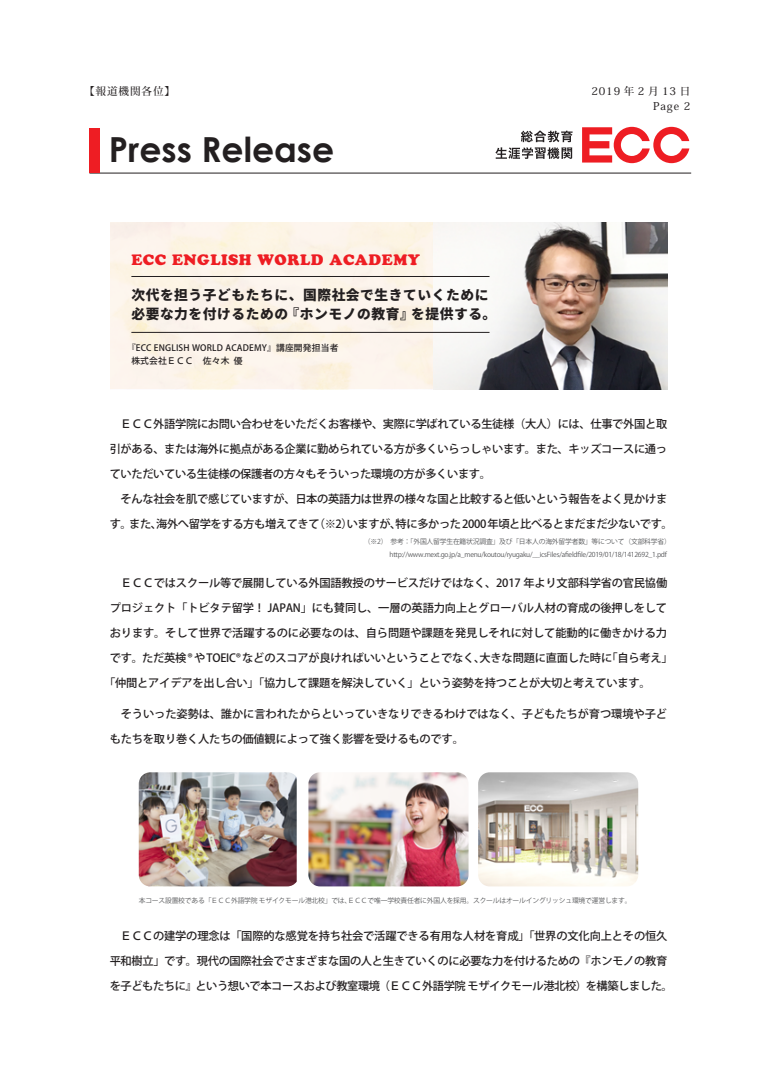
<style>
.page{position:relative;width:777px;height:1085px;background:#fff}
.page>*{position:absolute;margin:0;border:0;box-sizing:border-box;transform-origin:0 0}
.t1{font:700 34.5px "Century Gothic";color:#231f20}
.t2{font:15px "Cooper Black Std";letter-spacing:.04em;color:#ee1d23}
.t3{font:900 13.75px/18.8px "Noto Sans CJ Kjp";letter-spacing:.04em;color:#231f20}
.t4{font:500 11.25px "Koz Go Pro";letter-spacing:-.02em;color:#231f20}
.t5{font:500 10.62px "Koz Min Pro";letter-spacing:.08em;color:#231f20}
.t6{font:500 10.62px "Koz Min Pro";letter-spacing:.33em;color:#231f20}
.t7{font:500 8.75px/13.6px "Koz Go Pro";letter-spacing:.02em;color:#231f20}
.t8{font:6.75px/13.2px "Koz Go Pro";letter-spacing:-.03em;color:#57585a}
</style>
<div class="page">
<svg style="left:582px;top:127px;width:107px;height:36px"></svg>
<svg style="left:495px;top:131px;width:77px;height:28px"></svg>
<hr style="left:89px;top:173px;width:602px;height:1px;background:#231f20">
<div style="left:89px;top:128px;width:11px;height:45px;background:#ee1d23"></div>
<svg style="left:110px;top:222px;width:557px;height:167px;fill:#fbf3e9"></svg>
<img style="left:139px;top:772px;width:158px;height:114px">
<img style="left:308px;top:772px;width:160px;height:114px">
<img style="left:478px;top:772px;width:160px;height:114px">
<hr style="left:131px;top:276px;width:358px;height:1px;background:#231f20">
<hr style="left:131px;top:332px;width:358px;height:1px;background:#231f20">
<p class="t5" style="left:84px;top:83px;width:92px">【報道機関各位】</p>
<h1 class="t1" style="left:109px;top:123px;width:227px">Press Release</h1>
<h2 class="t2" style="left:131px;top:251px;width:290px">ECC ENGLISH WORLD ACADEMY</h2>
<p class="t3" style="left:131px;top:286px;width:366px">次代を担う子どもたちに、国際社会で生きていくために必要な力を付けるための『ホンモノの教育』を提供する。</p>
<p class="t7" style="left:131px;top:341px;width:208px;text-indent:-4px">『ECC ENGLISH WORLD ACADEMY』講座開発担当者株式会社ＥＣＣ　佐々木 優</p>
<p class="t6" style="left:591px;top:83px;width:100px">2019年2月13日</p>
<p class="t5" style="left:653px;top:99px;width:39px">Page 2</p>
<p class="t4" style="left:110px;top:417px;width:559px">　ＥＣＣ外語学院にお問い合わせをいただくお客様や、実際に学ばれている生徒様（大人）には、仕事で外国と取</p>
<p class="t4" style="left:110px;top:442px;width:559px">引がある、または海外に拠点がある企業に勤められている方が多くいらっしゃいます。また、キッズコースに通っ</p>
<p class="t4" style="left:110px;top:467px;width:383px">ていただいている生徒様の保護者の方々もそういった環境の方が多くいます。</p>
<p class="t4" style="left:110px;top:492px;width:559px">　そんな社会を肌で感じていますが、日本の英語力は世界の様々な国と比較すると低いという報告をよく見かけま</p>
<p class="t4" style="left:110px;top:517px;width:564px">す。また、海外へ留学をする方も増えてきて（※2）いますが、特に多かった2000年頃と比べるとまだまだ少ないです。</p>
<p class="t8" style="left:389px;top:535px;width:283px;text-indent:-26px">（※2）　参考：「外国人留学生在籍状況調査」及び「日本人の海外留学者数」等について（文部科学省）http://www.mext.go.jp/a_menu/koutou/ryugaku/__icsFiles/afieldfile/2019/01/18/1412692_1.pdf</p>
<p class="t4" style="left:110px;top:575px;width:559px">　ＥＣＣではスクール等で展開している外国語教授のサービスだけではなく、2017 年より文部科学省の官民協働</p>
<p class="t4" style="left:110px;top:600px;width:559px">プロジェクト「トビタテ留学！ JAPAN」にも賛同し、一層の英語力向上とグローバル人材の育成の後押しをして</p>
<p class="t4" style="left:110px;top:625px;width:559px">おります。そして世界で活躍するのに必要なのは、自ら問題や課題を発見しそれに対して能動的に働きかける力</p>
<p class="t4" style="left:110px;top:650px;width:564px">です。ただ英検®やTOEIC®などのスコアが良ければいいということでなく、大きな問題に直面した時に「自ら考え」</p>
<p class="t4" style="left:104px;top:675px;width:548px">「仲間とアイデアを出し合い」「協力して課題を解決していく」という姿勢を持つことが大切と考えています。</p>
<p class="t4" style="left:110px;top:706px;width:559px">　そういった姿勢は、誰かに言われたからといっていきなりできるわけではなく、子どもたちが育つ環境や子ど</p>
<p class="t4" style="left:110px;top:731px;width:356px">もたちを取り巻く人たちの価値観によって強く影響を受けるものです。</p>
<p class="t8" style="left:139px;top:894px;width:494px">本コース設置校である「ＥＣＣ外語学院 モザイクモール港北校」では、ＥＣＣで唯一学校責任者に外国人を採用。スクールはオールイングリッシュ環境で運営します。</p>
<p class="t4" style="left:110px;top:929px;width:559px">　ＥＣＣの建学の理念は「国際的な感覚を持ち社会で活躍できる有用な人材を育成」「世界の文化向上とその恒久</p>
<p class="t4" style="left:110px;top:954px;width:559px">平和樹立」です。現代の国際社会でさまざまな国の人と生きていくのに必要な力を付けるための『ホンモノの教育</p>
<p class="t4" style="left:110px;top:979px;width:564px">を子どもたちに』という想いで本コースおよび教室環境（ＥＣＣ外語学院 モザイクモール港北校）を構築しました。</p>
</div>
